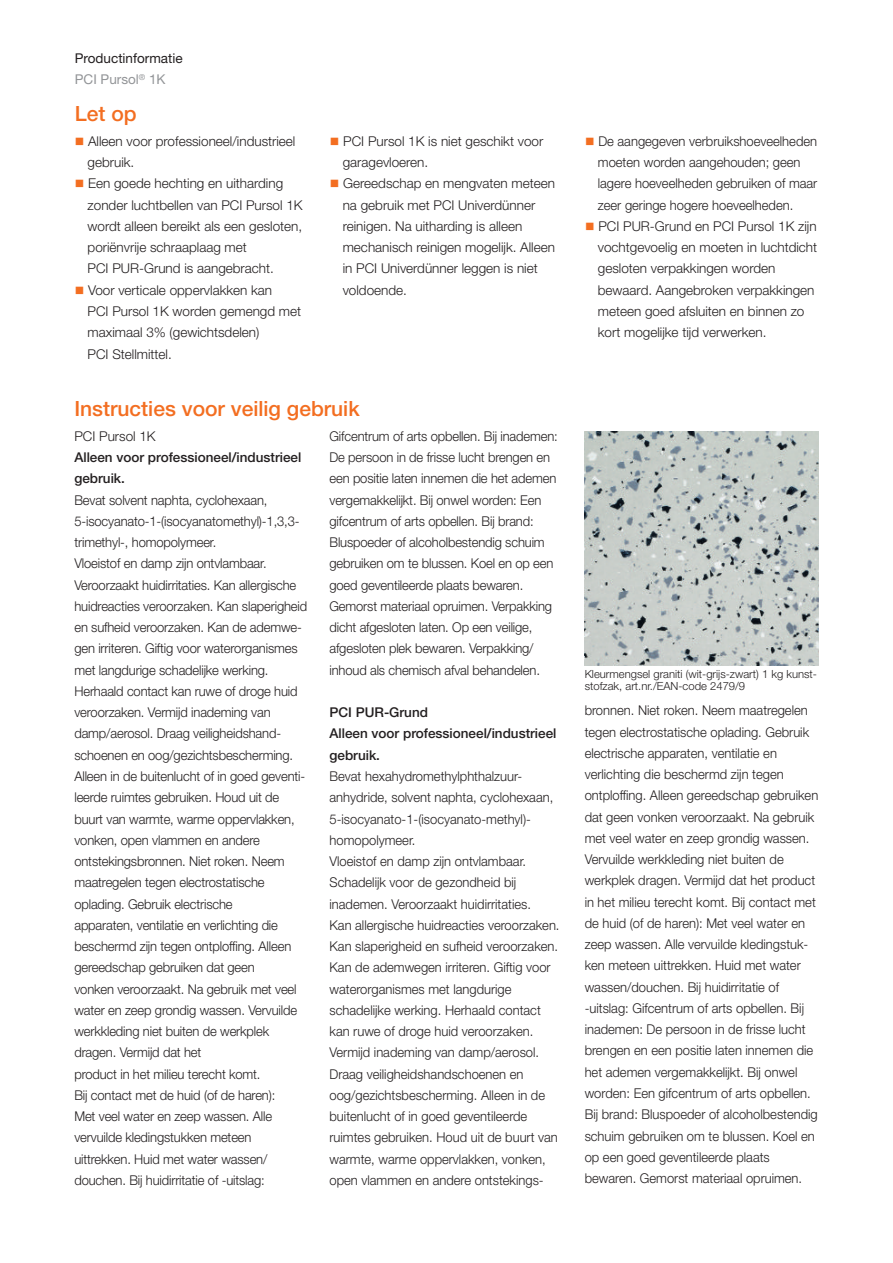
<style>
.page{position:relative;width:893px;height:1263px;background:#fff}
.page>*{position:absolute;margin:0;border:0;box-sizing:border-box;transform-origin:0 0}
.t1{font:500 21px "Helvetica Neue LT Pro";color:#f36e21}
.t2{font:300 13.5px/21.3px "Helvetica Neue LT Pro";color:#231f20;scale:.96 1}
.t3{font:300 13.5px/21.3px "Helvetica Neue LT Pro";color:#231f20}
.t4{font:500 13.5px/21.3px "Helvetica Neue LT Pro";color:#231f20}
.t5{font:13.5px/21.3px "Helvetica Neue LT Pro";color:#231f20}
.t6{font:300 11.25px/12px "Helvetica Neue LT Pro";color:#231f20}
.s1{color:#939598}
.s2{color:#f36e21}
</style>
<div class="page">
<img style="left:585px;top:431px;width:234px;height:234px">
<p class="t5" style="left:75px;top:49px;width:109px">Productinformatie<br><span class="s1">PCI Pursol</span><sup>®</sup> <span class="s1">1K</span></p>
<h1 class="t1" style="left:75px;top:106px;width:63px">Let op</h1>
<p class="t3" style="left:88px;top:132px;width:209px;text-indent:-13px"><span class="s2">■</span> Alleen voor professioneel/industrieel gebruik.</p>
<p class="t3" style="left:88px;top:174px;width:217px;text-indent:-13px"><span class="s2">■</span> Een goede hechting en uitharding zonder luchtbellen van PCI Pursol 1K wordt alleen bereikt als een gesloten, poriënvrije schraaplaag met<br>PCI PUR-Grund is aangebracht.</p>
<p class="t3" style="left:88px;top:281px;width:215px;text-indent:-13px"><span class="s2">■</span> Voor verticale oppervlakken kan<br>PCI Pursol 1K worden gemengd met maximaal 3% (gewichtsdelen)<br>PCI Stellmittel.</p>
<p class="t3" style="left:343px;top:132px;width:202px;text-indent:-13px"><span class="s2">■</span> PCI Pursol 1K is niet geschikt voor garagevloeren.</p>
<p class="t3" style="left:343px;top:174px;width:214px;text-indent:-13px"><span class="s2">■</span> Gereedschap en mengvaten meteen na gebruik met PCI Univerdünner reinigen. Na uitharding is alleen mechanisch reinigen mogelijk. Alleen in PCI Univerdünner leggen is niet voldoende.</p>
<h1 class="t1" style="left:74px;top:401px;width:287px">Instructies voor veilig gebruik</h1>
<p class="t3" style="left:74px;top:427px;width:83px">PCI Pursol 1K</p>
<p class="t4" style="left:74px;top:448px;width:228px">Alleen voor professioneel/industrieel gebruik.</p>
<p class="t2" style="left:74px;top:490px;width:244px">Bevat solvent naphta, cyclohexaan, 5-isocyanato-1-(isocyanatomethyl)-1,3,3- trimethyl-, homopolymeer.<br>Vloeistof en damp zijn ontvlambaar.<br>Veroorzaakt huidirritaties. Kan allergische huidreacties veroorzaken. Kan slaperigheid en sufheid veroorzaken. Kan de ademwe&shy;gen irriteren. Giftig voor waterorganismes met langdurige schadelijke werking.<br>Herhaald contact kan ruwe of droge huid veroorzaken. Vermijd inademing van damp/aerosol. Draag veiligheidshand&shy;schoenen en oog/gezichtsbescherming.<br>Alleen in de buitenlucht of in goed geventi&shy;leerde ruimtes gebruiken. Houd uit de buurt van warmte, warme oppervlakken, vonken, open vlammen en andere ontstekingsbronnen. Niet roken. Neem maatregelen tegen electrostatische oplading. Gebruik electrische<br>apparaten, ventilatie en verlichting die beschermd zijn tegen ontploffing. Alleen gereedschap gebruiken dat geen<br>vonken veroorzaakt. Na gebruik met veel water en zeep grondig wassen. Vervuilde werkkleding niet buiten de werkplek dragen. Vermijd dat het<br>product in het milieu terecht komt.<br>Bij contact met de huid (of de haren):<br>Met veel water en zeep wassen. Alle vervuilde kledingstukken meteen uittrekken. Huid met water wassen/ douchen. Bij huidirritatie of -uitslag:</p>
<p class="t2" style="left:329px;top:427px;width:239px">Gifcentrum of arts opbellen. Bij inademen:<br>De persoon in de frisse lucht brengen en een positie laten innemen die het ademen vergemakkelijkt. Bij onwel worden: Een gifcentrum of arts opbellen. Bij brand:<br>Bluspoeder of alcoholbestendig schuim gebruiken om te blussen. Koel en op een goed geventileerde plaats bewaren.<br>Gemorst materiaal opruimen. Verpakking dicht afgesloten laten. Op een veilige, afgesloten plek bewaren. Verpakking/ inhoud als chemisch afval behandelen.</p>
<p class="t4" style="left:330px;top:703px;width:228px">PCI PUR-Grund<br>Alleen voor professioneel/industrieel gebruik.</p>
<p class="t2" style="left:330px;top:767px;width:241px">Bevat hexahydromethylphthalzuur&shy;anhydride, solvent naphta, cyclohexaan, 5-isocyanato-1-(isocyanato-methyl)- homopolymeer.<br>Vloeistof en damp zijn ontvlambaar.<br>Schadelijk voor de gezondheid bij inademen. Veroorzaakt huidirritaties.<br>Kan allergische huidreacties veroorzaken.<br>Kan slaperigheid en sufheid veroorzaken.<br>Kan de ademwegen irriteren. Giftig voor waterorganismes met langdurige schadelijke werking. Herhaald contact kan ruwe of droge huid veroorzaken.<br>Vermijd inademing van damp/aerosol.<br>Draag veiligheidshandschoenen en oog/gezichtsbescherming. Alleen in de buitenlucht of in goed geventileerde ruimtes gebruiken. Houd uit de buurt van warmte, warme oppervlakken, vonken, open vlammen en andere ontstekings-</p>
<p class="t2" style="left:598px;top:132px;width:230px;text-indent:-13px"><span class="s2">■</span> De aangegeven verbruikshoeveelheden moeten worden aangehouden; geen lagere hoeveelheden gebruiken of maar zeer geringe hogere hoeveelheden.</p>
<p class="t3" style="left:598px;top:217px;width:221px;text-indent:-13px"><span class="s2">■</span> PCI PUR-Grund en PCI Pursol 1K zijn vochtgevoelig en moeten in luchtdicht gesloten verpakkingen worden bewaard. Aangebroken verpakkingen meteen goed afsluiten en binnen zo kort mogelijke tijd verwerken.</p>
<p class="t6" style="left:585px;top:669px;width:234px">Kleurmengsel graniti (wit-grijs-zwart) 1 kg kunst&shy;stofzak, art.nr./EAN-code 2479/9</p>
<p class="t2" style="left:585px;top:701px;width:245px">bronnen. Niet roken. Neem maatregelen tegen electrostatische oplading. Gebruik electrische apparaten, ventilatie en verlichting die beschermd zijn tegen ontploffing. Alleen gereedschap gebruiken dat geen vonken veroorzaakt. Na gebruik met veel water en zeep grondig wassen.<br>Vervuilde werkkleding niet buiten de werkplek dragen. Vermijd dat het product in het milieu terecht komt. Bij contact met de huid (of de haren): Met veel water en zeep wassen. Alle vervuilde kledingstuk&shy;ken meteen uittrekken. Huid met water wassen/douchen. Bij huidirritatie of -uitslag: Gifcentrum of arts opbellen. Bij inademen: De persoon in de frisse lucht brengen en een positie laten innemen die het ademen vergemakkelijkt. Bij onwel worden: Een gifcentrum of arts opbellen.<br>Bij brand: Bluspoeder of alcoholbestendig schuim gebruiken om te blussen. Koel en op een goed geventileerde plaats bewaren. Gemorst materiaal opruimen.</p>
</div>
